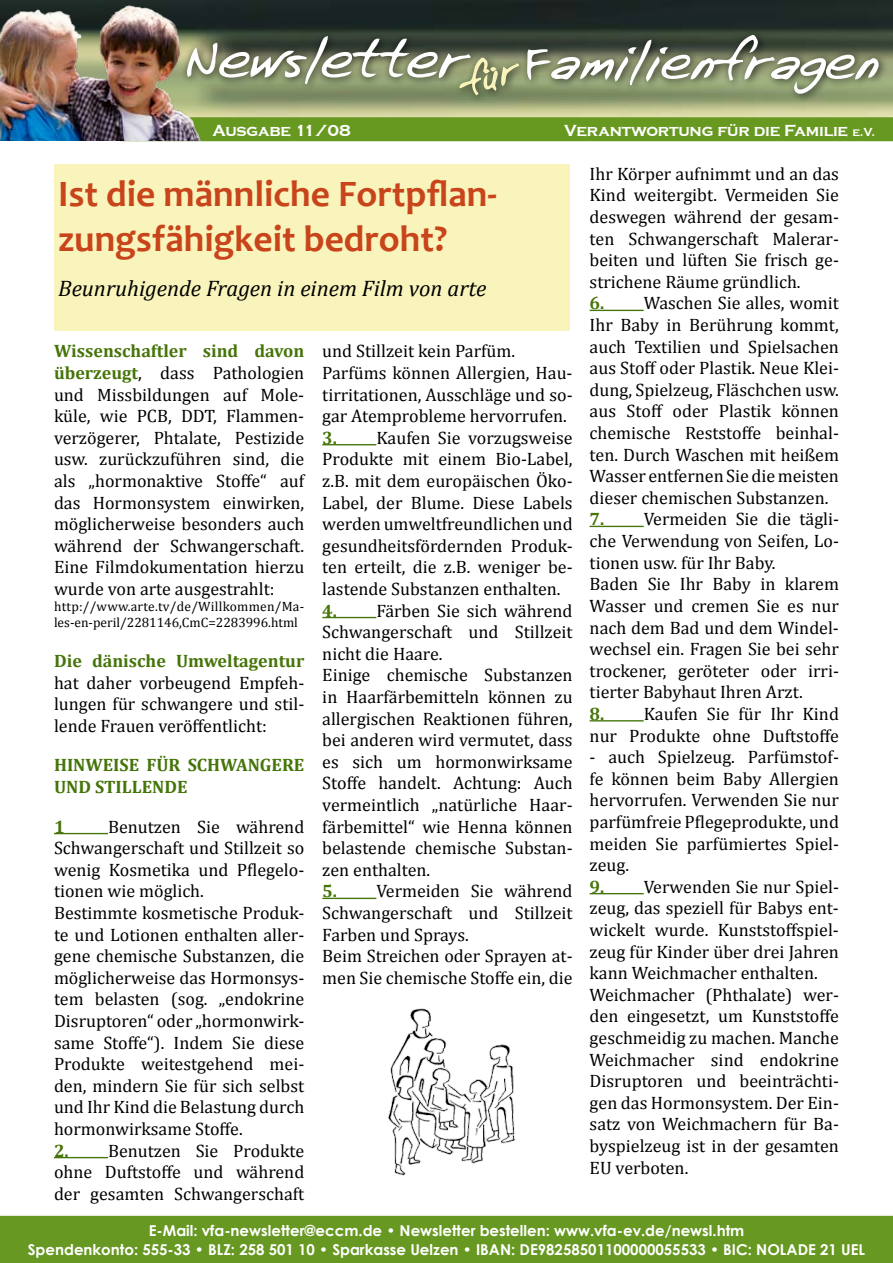
<style>
.page{position:relative;width:893px;height:1263px;background:#fff}
.page>*{position:absolute;margin:0;border:0;box-sizing:border-box;transform-origin:0 0}
.t1{font:54px "Acantha Script";color:#fff}
.t2{font:51px "Acantha Script";color:#fff}
.t3{font:700 37.5px/45px "Candara";color:#c8441b}
.t4{font:italic 22.5px "Cambria";color:#000}
.t5{font:18px/21.6px "Cambria";color:#000;text-align:justify}
.t6{font:700 18px/21.6px "Cambria";color:#457408}
.t7{font:700 16.5px "Copperplate T";letter-spacing:-.01em;color:#fff}
.t8{font:700 15px/19.8px "Century Gothic";color:#fff;text-align:center}
.t9{font:13.5px/16.2px "Cambria";color:#000}
.s1{font-size:12px}
.s2{font-weight:700;color:#457408}
</style>
<div class="page">
<div style="left:0;top:1216px;width:893px;height:47px;background:#679821"></div>
<img style="left:249px;top:0;width:644px;height:117px">
<div style="left:181px;top:29px;width:298px;height:62px;background:#000;opacity:.75"></div>
<div style="left:453px;top:51px;width:74px;height:53px;background:#000;opacity:.75"></div>
<svg style="left:249px;top:35px;width:271px;height:62px;background:#7a8369"></svg>
<div style="left:521px;top:28px;width:367px;height:74px;background:#000;opacity:.75"></div>
<svg style="left:526px;top:34px;width:354px;height:61px;background:#7d866d"></svg>
<div style="left:121px;top:118px;width:772px;height:22px;background:#679921"></div>
<div style="left:120px;top:117px;width:773px;height:24px;border:2px solid #679822"></div>
<img style="left:388px;top:1008px;width:127px;height:168px">
<img style="left:0;top:0;width:249px;height:141px">
<div style="left:54px;top:164px;width:516px;height:167px;background:#f9f4bc"></div>
<hr style="left:54px;top:833px;width:54px;height:1px;background:#457408">
<hr style="left:54px;top:1157px;width:54px;height:1px;background:#457408">
<hr style="left:322px;top:444px;width:54px;height:1px;background:#457408">
<hr style="left:322px;top:617px;width:54px;height:1px;background:#457408">
<hr style="left:322px;top:898px;width:54px;height:1px;background:#457408">
<hr style="left:590px;top:310px;width:54px;height:1px;background:#457408">
<hr style="left:590px;top:526px;width:54px;height:1px;background:#457408">
<hr style="left:590px;top:720px;width:54px;height:1px;background:#457408">
<hr style="left:590px;top:893px;width:54px;height:1px;background:#457408">
<h1 class="t1" style="left:184px;top:22px;width:283px">Newsletter</h1>
<h2 class="t2" style="left:525px;top:26px;width:354px">Familienfragen</h2>
<p class="t7" style="left:213px;top:121px;width:140px">Ausgabe 11/08</p>
<p class="t7" style="left:564px;top:121px;width:313px">Verantwortung für die Familie <span class="s1">e.V.</span></p>
<h3 class="t3" style="left:58px;top:171px;width:440px">Ist die männliche Fortpflan&shy;zungsfähigkeit bedroht?</h3>
<p class="t4" style="left:58px;top:274px;width:430px">Beunruhigende Fragen in einem Film von arte</p>
<p class="t5" style="left:54px;top:340px;width:252px"><span class="s2">Wissenschaftler sind davon überzeugt</span>, dass Pathologien und Missbildungen auf Mole&shy;küle, wie PCB, DDT, Flammen&shy;verzögerer, Phtalate, Pestizide usw. zurückzuführen sind, die als „hormonaktive Stoffe“ auf das Hormonsystem einwirken, möglicherweise besonders auch während der Schwangerschaft.<br>Eine Filmdokumentation hierzu wurde von arte ausgestrahlt:</p>
<p class="t9" style="left:54px;top:598px;width:252px">http://www.arte.tv/de/Willkommen/Ma&shy;les-en-peril/2281146,CmC=2283996.html</p>
<p class="t6" style="left:54px;top:650px;width:252px">Die dänische Umweltagentur</p>
<p class="t5" style="left:54px;top:672px;width:252px">hat daher vorbeugend Empfeh&shy;lungen für schwangere und stil&shy;lende Frauen veröffentlicht:</p>
<p class="t6" style="left:54px;top:754px;width:252px">HINWEISE FÜR SCHWANGERE<br>UND STILLENDE</p>
<p class="t6" style="left:54px;top:815px;width:12px">1</p>
<p class="t5" style="left:54px;top:816px;width:252px;text-align:left;text-indent:54px">Benutzen Sie während<br>Schwangerschaft und Stillzeit so wenig Kosmetika und Pflegelo&shy;tionen wie möglich.<br>Bestimmte kosmetische Produk&shy;te und Lotionen enthalten aller&shy;gene chemische Substanzen, die möglicherweise das Hormonsys&shy;tem belasten (sog. „endokrine<br>Disruptoren“ oder „hormonwirk&shy;same Stoffe“). Indem Sie diese<br>Produkte weitestgehend mei&shy;den, mindern Sie für sich selbst und Ihr Kind die Belastung durch hormonwirksame Stoffe.</p>
<p class="t5" style="left:54px;top:1140px;width:252px"><span class="s2">2.</span> Benutzen Sie Produkte ohne Duftstoffe und während der gesamten Schwangerschaft</p>
<p class="t5" style="left:322px;top:340px;width:252px;text-align:left">und Stillzeit kein Parfüm.<br>Parfüms können Allergien, Hau&shy;tirritationen, Ausschläge und so&shy;gar Atemprobleme hervorrufen.</p>
<p class="t5" style="left:322px;top:427px;width:252px"><span class="s2">3.</span> Kaufen Sie vorzugsweise Produkte mit einem Bio-Label, z.B. mit dem europäischen Öko-Label, der Blume. Diese Labels werden umweltfreundlichen und gesundheitsfördernden Produk&shy;ten erteilt, die z.B. weniger be&shy;lastende Substanzen enthalten.</p>
<p class="t5" style="left:322px;top:600px;width:252px;text-align:left"><span class="s2">4.</span> Färben Sie sich während<br>Schwangerschaft und Stillzeit nicht die Haare.<br>Einige chemische Substanzen in Haarfärbemitteln können zu allergischen Reaktionen führen, bei anderen wird vermutet, dass es sich um hormonwirksame<br>Stoffe handelt. Achtung: Auch vermeintlich „natürliche Haar&shy;färbemittel“ wie Henna können belastende chemische Substan&shy;zen enthalten.</p>
<p class="t5" style="left:322px;top:880px;width:252px;text-align:left"><span class="s2">5.</span> Vermeiden Sie während<br>Schwangerschaft und Stillzeit<br>Farben und Sprays.<br>Beim Streichen oder Sprayen at&shy;men Sie chemische Stoffe ein, die</p>
<p class="t5" style="left:590px;top:163px;width:251px">Ihr Körper aufnimmt und an das Kind weitergibt. Vermeiden Sie deswegen während der gesam&shy;ten Schwangerschaft Malerar&shy;beiten und lüften Sie frisch ge&shy;strichene Räume gründlich.</p>
<p class="t5" style="left:590px;top:292px;width:251px"><span class="s2">6.</span> Waschen Sie alles, womit Ihr Baby in Berührung kommt, auch Textilien und Spielsachen aus Stoff oder Plastik. Neue Klei&shy;dung, Spielzeug, Fläschchen usw. aus Stoff oder Plastik können chemische Reststoffe beinhal&shy;ten. Durch Waschen mit heißem Wasser entfernen Sie die meisten dieser chemischen Substanzen.</p>
<p class="t5" style="left:590px;top:508px;width:251px;text-align:left"><span class="s2">7.</span> Vermeiden Sie die tägli&shy;che Verwendung von Seifen, Lo&shy;tionen usw. für Ihr Baby.<br>Baden Sie Ihr Baby in klarem<br>Wasser und cremen Sie es nur nach dem Bad und dem Windel&shy;wechsel ein. Fragen Sie bei sehr trockener, geröteter oder irri&shy;tierter Babyhaut Ihren Arzt.</p>
<p class="t5" style="left:590px;top:703px;width:251px"><span class="s2">8.</span> Kaufen Sie für Ihr Kind nur Produkte ohne Duftstoffe</p>
<p class="t5" style="left:590px;top:746px;width:251px">- auch Spielzeug. Parfümstof&shy;fe können beim Baby Allergien hervorrufen. Verwenden Sie nur parfümfreie Pflegeprodukte, und meiden Sie parfümiertes Spiel&shy;zeug.</p>
<p class="t5" style="left:590px;top:876px;width:251px;text-align:left"><span class="s2">9.</span> Verwenden Sie nur Spiel&shy;zeug, das speziell für Babys ent&shy;wickelt wurde. Kunststoffspiel&shy;zeug für Kinder über drei Jahren kann Weichmacher enthalten.<br>Weichmacher (Phthalate) wer&shy;den eingesetzt, um Kunststoffe geschmeidig zu machen. Manche<br>Weichmacher sind endokrine<br>Disruptoren und beeinträchti&shy;gen das Hormonsystem. Der Ein&shy;satz von Weichmachern für Ba&shy;byspielzeug ist in der gesamten<br>EU verboten.</p>
<p class="t8" style="left:28px;top:1220px;width:839px">E-Mail: vfa-newsletter@eccm.de • Newsletter bestellen: www.vfa-ev.de/newsl.htm<br>Spendenkonto: 555-33 • BLZ: 258 501 10 • Sparkasse Uelzen • IBAN: DE98258501100000055533 • BIC: NOLADE 21 UEL</p>
</div>
